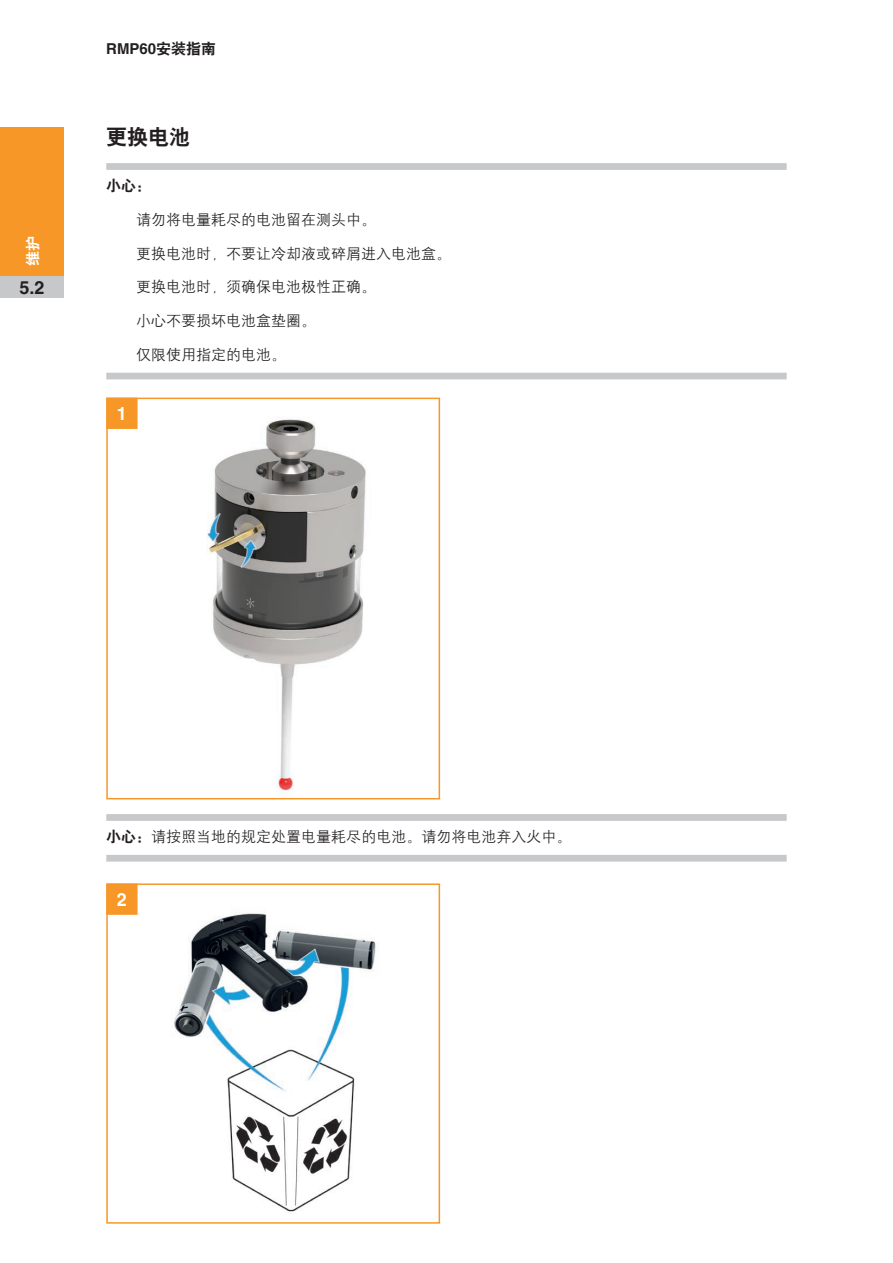
<style>
.page{position:relative;width:893px;height:1263px;background:#fff}
.page>*{position:absolute;margin:0;border:0;box-sizing:border-box;transform-origin:0 0}
.Heading_1{font:21px "H Yb 2 gj";color:#231f20}
.t1{font:700 18px "Helvetica LT Pro";color:#231f20}
.Figure_Steps{font:700 18px "Helvetica LT Pro";color:#fff}
.Multiple_notes_middl{font:15px "H Yg 2 gj";color:#231f20}
.Caution_1{font:15px "H Yg 2 gj";color:#231f20}
.Multiple_notes_last{font:15px "H Yg 2 gj";color:#231f20}
.t2{font:700 15px "Helvetica LT Pro";color:#231f20}
.Caution_1-2{font:15px "H Yb 2 gj";color:#231f20}
.t3{font:15px "H Yb 2 gj";color:#fff}
.s1{font-family:"H Yb 2 gj";font-weight:400}
.s2{font-family:"H Yb 2 gj"}
</style>
<div class="page">
<div style="left:0;top:128px;width:64px;height:148px;background:#f79727"></div>
<div style="left:0;top:276px;width:64px;height:22px;background:#c7c8ca"></div>
<img style="left:155px;top:419px;width:259px;height:381px">
<img style="left:174px;top:912px;width:202px;height:300px">
<div style="left:106px;top:398px;width:334px;height:401px;border:2px solid #f79727"></div>
<div style="left:106px;top:398px;width:32px;height:31px;background:#f79727;border:2px solid #f79727"></div>
<div style="left:106px;top:883px;width:32px;height:32px;background:#f79727;border:2px solid #f79727"></div>
<div style="left:106px;top:163px;width:681px;height:7px;background:#c7c8ca"></div>
<div style="left:106px;top:373px;width:681px;height:6px;background:#c7c8ca"></div>
<div style="left:106px;top:814px;width:681px;height:7px;background:#c7c8ca"></div>
<div style="left:106px;top:855px;width:681px;height:7px;background:#c7c8ca"></div>
<div style="left:106px;top:883px;width:334px;height:341px;border:2px solid #f79727"></div>
<p class="t3" style="left:25px;top:266px;width:31px;rotate:-90deg">维护</p>
<p class="t1" style="left:19px;top:276px;width:27px">5.2</p>
<p class="t2" style="left:106px;top:40px;width:112px">RMP60<span class="s1">安装指南</span></p>
<p class="Heading_1" style="left:106px;top:126px;width:85px">更换电池</p>
<p class="Caution_1-2" style="left:106px;top:178px;width:46px">小心：</p>
<p class="Multiple_notes_middl" style="left:136px;top:212px;width:241px">请勿将电量耗尽的电池留在测头中。</p>
<p class="Multiple_notes_middl" style="left:136px;top:246px;width:317px">更换电池时，不要让冷却液或碎屑进入电池盒。</p>
<p class="Multiple_notes_middl" style="left:136px;top:279px;width:241px">更换电池时，须确保电池极性正确。</p>
<p class="Multiple_notes_middl" style="left:136px;top:313px;width:181px">小心不要损坏电池盒垫圈。</p>
<p class="Multiple_notes_last" style="left:136px;top:347px;width:151px">仅限使用指定的电池。</p>
<p class="Figure_Steps" style="left:117px;top:403px;width:12px">1</p>
<p class="Caution_1" style="left:106px;top:829px;width:466px"><span class="s2">小心：</span>请按照当地的规定处置电量耗尽的电池。请勿将电池弃入火中。</p>
<p class="Figure_Steps" style="left:117px;top:889px;width:12px">2</p>
</div>
